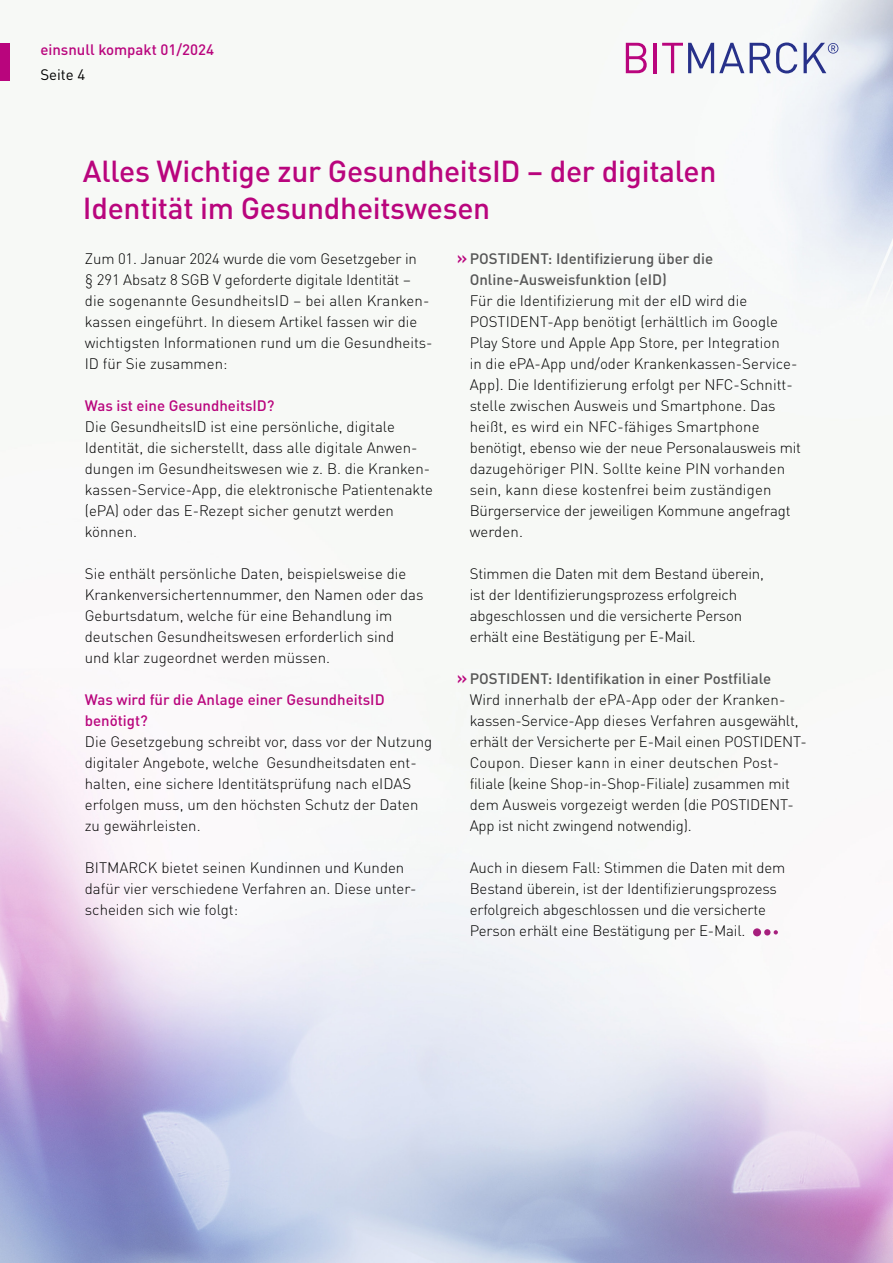
<style>
.page{position:relative;width:893px;height:1263px;background:#fff}
.page>*{position:absolute;margin:0;border:0;box-sizing:border-box;transform-origin:0 0}
.t1{font:500 30px/37.5px "DIN Pro";letter-spacing:-.01em;color:#b9057d}
.t2{font:300 15px/21px "DIN Pro";color:#000}
.t3{font:500 15px/21px "DIN Pro";color:#b9057d}
.t4{font:500 15px/21px "DIN Pro";color:#565656}
.t5{font:15px "DIN Pro";color:#000}
.s1{font-size:18px;color:#b9057d}
.s2{font-weight:500;font-size:18px;color:#b9057d}
.s3{font-weight:500;color:#565656}
</style>
<div class="page">
<img style="left:0;top:0;width:893px;height:1263px">
<div style="left:0;top:43px;width:10px;height:37px;background:#b9057d"></div>
<svg style="left:626px;top:43px;width:21px;height:30px"></svg>
<hr style="left:653px;top:43px;width:3px;height:30px;background:#b9057d">
<svg style="left:662px;top:43px;width:82px;height:30px"></svg>
<svg style="left:750px;top:43px;width:47px;height:30px"></svg>
<svg style="left:804px;top:43px;width:34px;height:30px"></svg>
<div style="left:753px;top:928px;width:8px;height:8px;background:#a61f7d;border-radius:50%"></div>
<svg style="left:764px;top:929px;width:14px;height:6px"></svg>
<p class="t3" style="left:40px;top:37px;width:175px">einsnull kompakt 01/2024</p>
<p class="t5" style="left:40px;top:63px;width:46px">Seite 4</p>
<h1 class="t1" style="left:83px;top:149px;width:635px">Alles Wichtige zur GesundheitsID – der digitalen<br>Identität im Gesundheitswesen</h1>
<p class="t2" style="left:85px;top:247px;width:349px">Zum 01. Januar 2024 wurde die vom Gesetzgeber in<br>§ 291 Absatz 8 SGB V geforderte digitale Identität – die sogenannte GesundheitsID – bei allen Kranken&shy;kassen eingeführt. In diesem Artikel fassen wir die wichtigsten Informationen rund um die Gesundheits-ID für Sie zusammen:</p>
<p class="t3" style="left:85px;top:393px;width:191px">Was ist eine GesundheitsID?</p>
<p class="t2" style="left:85px;top:415px;width:350px">Die GesundheitsID ist eine persönliche, digitale Identität, die sicherstellt, dass alle digitale Anwen&shy;dungen im Gesundheitswesen wie z. B. die Kranken&shy;kassen-Service-App, die elektronische Patientenakte (ePA) oder das E-Rezept sicher genutzt werden können.</p>
<p class="t2" style="left:85px;top:562px;width:340px">Sie enthält persönliche Daten, beispielsweise die Krankenversichertennummer, den Namen oder das Geburtsdatum, welche für eine Behandlung im deutschen Gesundheitswesen erforderlich sind<br>und klar zugeordnet werden müssen.</p>
<p class="t3" style="left:85px;top:687px;width:301px">Was wird für die Anlage einer GesundheitsID benötigt?</p>
<p class="t2" style="left:85px;top:730px;width:349px">Die Gesetzgebung schreibt vor, dass vor der Nutzung digitaler Angebote, welche Gesundheitsdaten ent&shy;halten, eine sichere Identitätsprüfung nach eIDAS erfolgen muss, um den höchsten Schutz der Daten zu gewährleisten.</p>
<p class="t2" style="left:85px;top:856px;width:333px">BITMARCK bietet seinen Kundinnen und Kunden dafür vier verschiedene Verfahren an. Diese unter&shy;scheiden sich wie folgt:</p>
<p class="t4" style="left:470px;top:246px;width:245px;text-indent:-13px"><span class="s1">»</span>POSTIDENT: Identifizierung über die<br>Online-Ausweisfunktion (eID)</p>
<p class="t2" style="left:470px;top:289px;width:333px">Für die Identifizierung mit der eID wird die POSTIDENT-App benötigt (erhältlich im Google Play Store und Apple App Store, per Integration<br>in die ePA-App und/oder Krankenkassen-Service-App). Die Identifizierung erfolgt per NFC-Schnitt&shy;stelle zwischen Ausweis und Smartphone. Das heißt, es wird ein NFC-fähiges Smartphone benötigt, ebenso wie der neue Personalausweis mit dazugehöriger PIN. Sollte keine PIN vorhanden sein, kann diese kostenfrei beim zuständigen Bürgerservice der jeweiligen Kommune angefragt werden.</p>
<p class="t2" style="left:470px;top:562px;width:296px">Stimmen die Daten mit dem Bestand überein, ist der Identifizierungsprozess erfolgreich abgeschlossen und die versicherte Person erhält eine Bestätigung per E-Mail.</p>
<p class="t2" style="left:470px;top:667px;width:339px;text-indent:-13px"><span class="s2">»</span><span class="s3">POSTIDENT: Identifikation in einer Postfiliale<br></span>Wird innerhalb der ePA-App oder der Kranken&shy;kassen-Service-App dieses Verfahren ausgewählt, erhält der Versicherte per E-Mail einen POSTIDENT-Coupon. Dieser kann in einer deutschen Post&shy;filiale (keine Shop-in-Shop-Filiale) zusammen mit dem Ausweis vorgezeigt werden (die POSTIDENT-App ist nicht zwingend notwendig).</p>
<p class="t2" style="left:470px;top:856px;width:317px">Auch in diesem Fall: Stimmen die Daten mit dem Bestand überein, ist der Identifizierungsprozess erfolgreich abgeschlossen und die versicherte Person erhält eine Bestätigung per E-Mail.</p>
</div>
